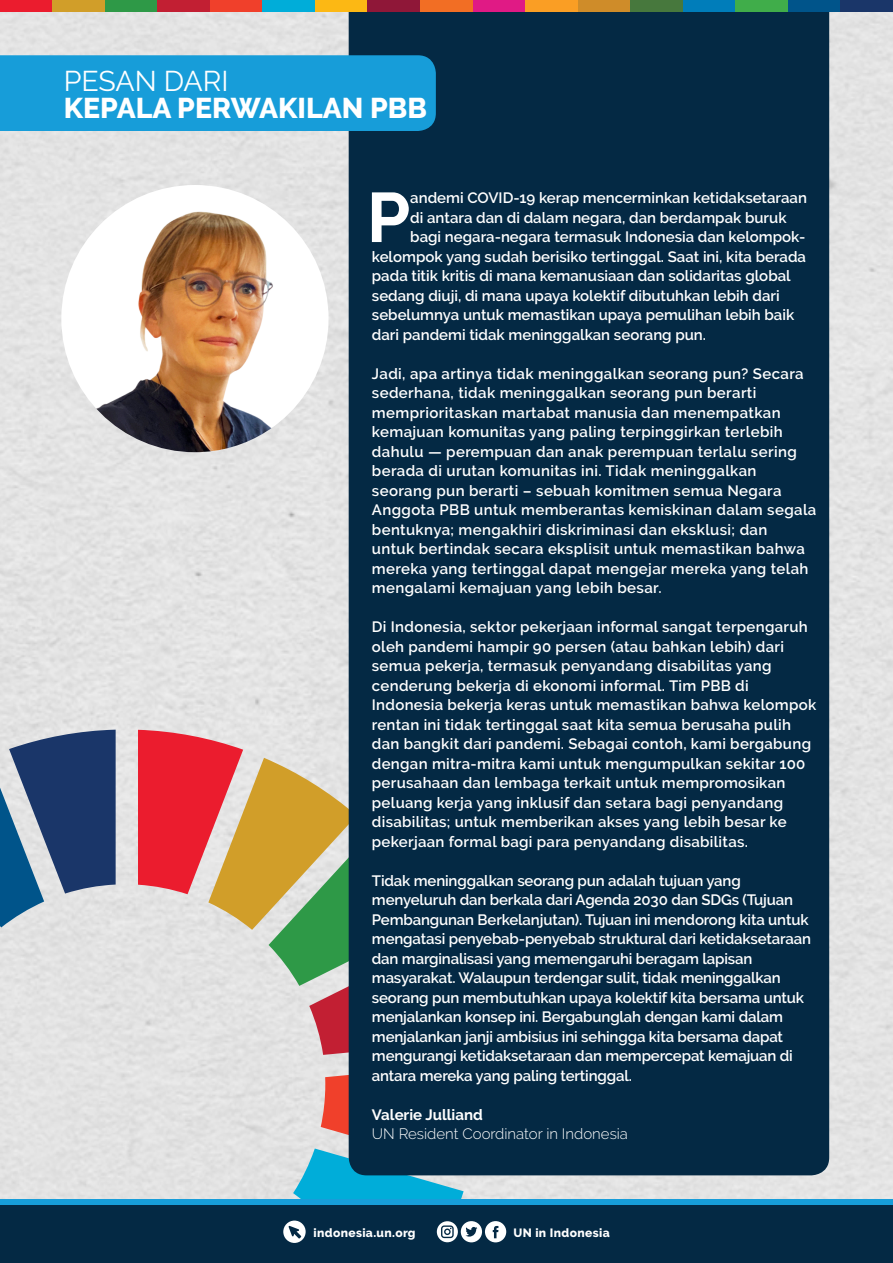
<style>
.page{position:relative;width:893px;height:1263px;background:#fff}
.page>*{position:absolute;margin:0;border:0;box-sizing:border-box;transform-origin:0 0}
.t1{font:700 69.9px "Raleway";color:#fff}
.t2{font:800 28.5px "Raleway";color:#fff}
.t3{font:28.5px "Raleway";color:#fff}
.t4{font:600 15px/19.5px "Raleway";letter-spacing:.015em;color:#fff}
.t5{font:600 15px/19.5px "Raleway";letter-spacing:-.01em;color:#fff}
.t6{font:300 15px "Raleway";color:#fff}
.t7{font:700 15px "Raleway";color:#fff}
.t8{font:800 12px "Raleway";letter-spacing:.03em;color:#fff}
</style>
<div class="page">
<div style="left:0;top:12px;width:893px;height:1187px;background:#e3e3e3"></div>
<svg style="left:138px;top:730px;width:211px;height:325px;background:#d1a78f"></svg>
<svg style="left:0;top:730px;width:116px;height:197px;background:#577194"></svg>
<div style="left:349px;top:12px;width:480px;height:1163px;background:#042944"></div>
<div style="left:0;top:55px;width:436px;height:76px;background:#179dd9"></div>
<div style="left:61px;top:185px;width:268px;height:267px;background:#fff;border-radius:50%"></div>
<img style="left:61px;top:204px;width:253px;height:248px">
<div style="left:0;top:0;width:53px;height:12px;background:#eb1c2e"></div>
<div style="left:53px;top:0;width:52px;height:12px;background:#d19e29"></div>
<div style="left:105px;top:0;width:53px;height:12px;background:#2e9947"></div>
<div style="left:158px;top:0;width:52px;height:12px;background:#c21f33"></div>
<div style="left:210px;top:0;width:53px;height:12px;background:#f0402b"></div>
<div style="left:263px;top:0;width:52px;height:12px;background:#00add9"></div>
<div style="left:315px;top:0;width:53px;height:12px;background:#fcb814"></div>
<div style="left:368px;top:0;width:52px;height:12px;background:#8f1738"></div>
<div style="left:420px;top:0;width:53px;height:12px;background:#f26e24"></div>
<div style="left:473px;top:0;width:52px;height:12px;background:#e01a85"></div>
<div style="left:525px;top:0;width:53px;height:12px;background:#fa9e24"></div>
<div style="left:578px;top:0;width:52px;height:12px;background:#cf8c29"></div>
<div style="left:630px;top:0;width:53px;height:12px;background:#47783d"></div>
<div style="left:683px;top:0;width:52px;height:12px;background:#007dba"></div>
<div style="left:735px;top:0;width:53px;height:12px;background:#40ad4a"></div>
<div style="left:788px;top:0;width:52px;height:12px;background:#00548a"></div>
<div style="left:840px;top:0;width:53px;height:12px;background:#1a3669"></div>
<div style="left:0;top:1199px;width:893px;height:64px;background:#179dd9"></div>
<div style="left:0;top:1205px;width:893px;height:58px;background:#042944"></div>
<svg style="left:176px;top:1062px;width:330px;height:181px"></svg>
<p class="t3" style="left:64px;top:64px;width:166px">PESAN DARI</p>
<p class="t2" style="left:64px;top:91px;width:365px">KEPALA PERWAKILAN PBB</p>
<p class="t1" style="left:367px;top:177px;width:45px">P</p>
<p class="t4" style="left:410px;top:188px;width:398px">andemi COVID-19 kerap mencerminkan ketidaksetaraan</p>
<p class="t4" style="left:410px;top:208px;width:378px">di antara dan di dalam negara, dan berdampak buruk</p>
<p class="t4" style="left:410px;top:227px;width:397px">bagi negara-negara termasuk Indonesia dan kelompok-</p>
<p class="t4" style="left:372px;top:247px;width:436px">kelompok yang sudah berisiko tertinggal. Saat ini, kita berada</p>
<p class="t4" style="left:372px;top:266px;width:420px">pada titik kritis di mana kemanusiaan dan solidaritas global</p>
<p class="t4" style="left:372px;top:286px;width:409px">sedang diuji, di mana upaya kolektif dibutuhkan lebih dari</p>
<p class="t4" style="left:372px;top:305px;width:424px">sebelumnya untuk memastikan upaya pemulihan lebih baik</p>
<p class="t4" style="left:372px;top:325px;width:336px">dari pandemi tidak meninggalkan seorang pun.</p>
<p class="t4" style="left:372px;top:364px;width:446px">Jadi, apa artinya tidak meninggalkan seorang pun? Secara sederhana, tidak meninggalkan seorang pun berarti memprioritaskan martabat manusia dan menempatkan kemajuan komunitas yang paling terpinggirkan terlebih dahulu — perempuan dan anak perempuan terlalu sering berada di urutan komunitas ini. Tidak meninggalkan seorang pun berarti – sebuah komitmen semua Negara Anggota PBB untuk memberantas kemiskinan dalam segala bentuknya; mengakhiri diskriminasi dan eksklusi; dan<br>untuk bertindak secara eksplisit untuk memastikan bahwa mereka yang tertinggal dapat mengejar mereka yang telah mengalami kemajuan yang lebih besar.</p>
<p class="t4" style="left:372px;top:617px;width:446px">Di Indonesia, sektor pekerjaan informal sangat terpengaruh oleh pandemi hampir 90 persen (atau bahkan lebih) dari semua pekerja, termasuk penyandang disabilitas yang cenderung bekerja di ekonomi informal. Tim PBB di Indonesia bekerja keras untuk memastikan bahwa kelompok rentan ini tidak tertinggal saat kita semua berusaha pulih dan bangkit dari pandemi. Sebagai contoh, kami bergabung dengan mitra-mitra kami untuk mengumpulkan sekitar 100 perusahaan dan lembaga terkait untuk mempromosikan peluang kerja yang inklusif dan setara bagi penyandang disabilitas; untuk memberikan akses yang lebih besar ke pekerjaan formal bagi para penyandang disabilitas.</p>
<p class="t5" style="left:372px;top:871px;width:441px">Tidak meninggalkan seorang pun adalah tujuan yang menyeluruh dan berkala dari Agenda 2030 dan SDGs (Tujuan Pembangunan Berkelanjutan). Tujuan ini mendorong kita untuk mengatasi penyebab-penyebab struktural dari ketidaksetaraan dan marginalisasi yang memengaruhi beragam lapisan masyarakat. Walaupun terdengar sulit, tidak meninggalkan seorang pun membutuhkan upaya kolektif kita bersama untuk menjalankan konsep ini. Bergabunglah dengan kami dalam menjalankan janji ambisius ini sehingga kita bersama dapat mengurangi ketidaksetaraan dan mempercepat kemajuan di antara mereka yang paling tertinggal.</p>
<p class="t7" style="left:372px;top:1106px;width:112px">Valerie Julliand</p>
<p class="t6" style="left:372px;top:1125px;width:258px">UN Resident Coordinator in Indonesia</p>
<p class="t8" style="left:313px;top:1226px;width:104px">indonesia.un.org</p>
<p class="t8" style="left:513px;top:1226px;width:98px">UN in Indonesia</p>
</div>
